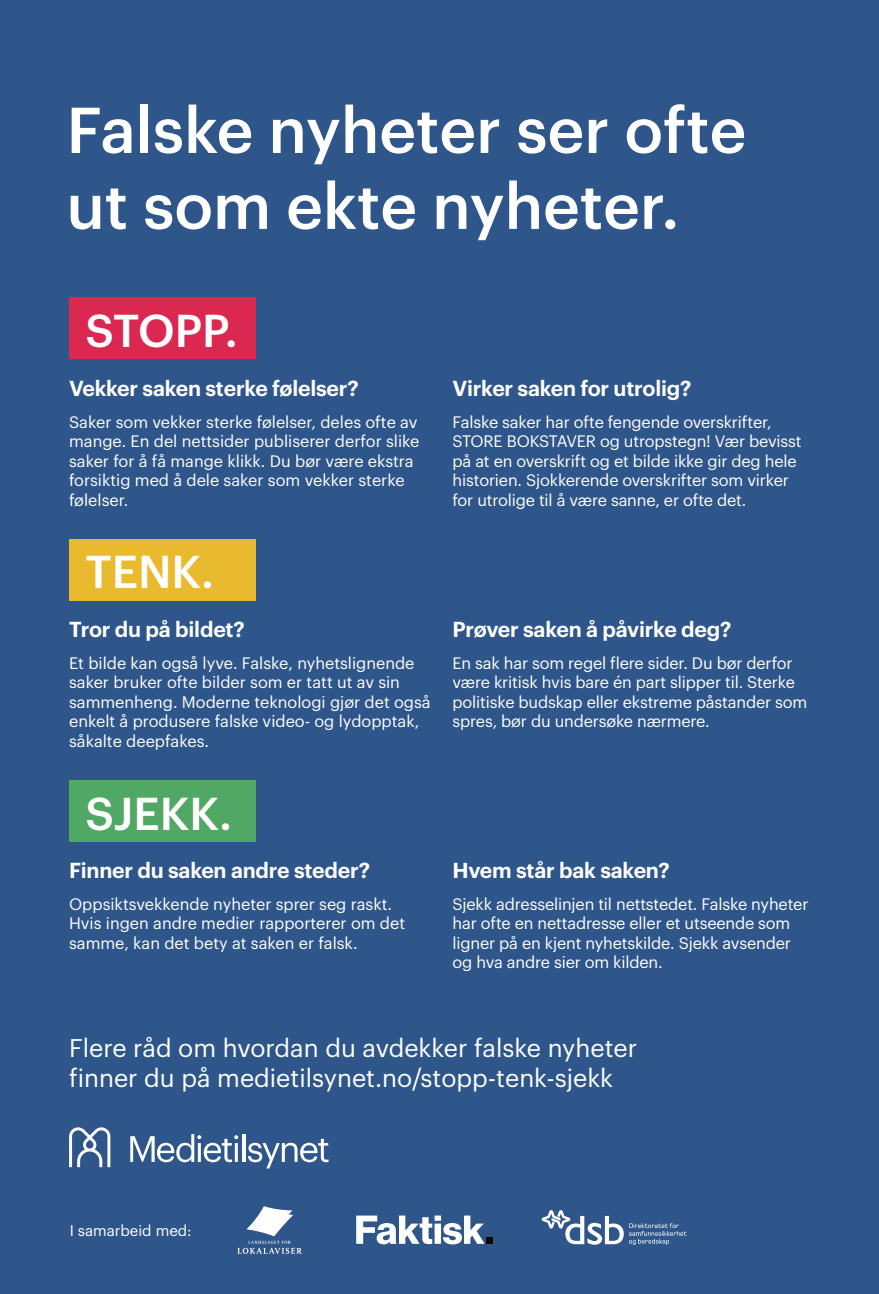
<style>
.page{position:relative;width:879px;height:1294px;background:#fff}
.page>*{position:absolute;margin:0;border:0;box-sizing:border-box;transform-origin:0 0}
.t1{font:500 63.25px/75.9px "Graphik";color:#fff}
.t2{font:500 45px "Graphik";color:#fff}
.t3{font:25px/30px "Graphik";color:#fff}
.t4{font:600 21.25px "Graphik";letter-spacing:-.01em;color:#fff}
.t5{font:16.25px/19.5px "Graphik";letter-spacing:-.01em;color:#fff}
.t6{font:15px "Graphik";color:#fff}
</style>
<div class="page">
<div style="left:0;top:0;width:879px;height:1293px;background:#2f568a"></div>
<svg style="left:130px;top:1134px;width:108px;height:28px"></svg>
<hr style="left:242px;top:1133px;width:3px;height:28px;background:#fff">
<svg style="left:248px;top:1138px;width:80px;height:30px"></svg>
<svg style="left:69px;top:1127px;width:41px;height:40px"></svg>
<svg style="left:237px;top:1206px;width:64px;height:47px"></svg>
<svg style="left:542px;top:1210px;width:144px;height:34px"></svg>
<svg style="left:356px;top:1215px;width:129px;height:29px"></svg>
<div style="left:486px;top:1237px;width:7px;height:6px;background:#0d0902"></div>
<div style="left:69px;top:539px;width:187px;height:61px;background:#e9ba2e"></div>
<div style="left:69px;top:780px;width:187px;height:61px;background:#51a764"></div>
<div style="left:69px;top:298px;width:187px;height:61px;background:#da2851"></div>
<h1 class="t1" style="left:66px;top:87px;width:681px">Falske nyheter ser ofte ut som ekte nyheter.</h1>
<h2 class="t2" style="left:85px;top:297px;width:154px">STOPP.</h2>
<h3 class="t4" style="left:69px;top:371px;width:291px">Vekker saken sterke følelser?</h3>
<p class="t5" style="left:69px;top:410px;width:352px">Saker som vekker sterke følelser, deles ofte av mange. En del nettsider publiserer derfor slike saker for å få mange klikk. Du bør være ekstra forsiktig med å dele saker som vekker sterke følelser.</p>
<h2 class="t2" style="left:85px;top:538px;width:130px">TENK.</h2>
<h3 class="t4" style="left:69px;top:612px;width:177px">Tror du på bildet?</h3>
<p class="t5" style="left:69px;top:651px;width:363px">Et bilde kan også lyve. Falske, nyhetslignende saker bruker ofte bilder som er tatt ut av sin sammenheng. Moderne teknologi gjør det også enkelt å produsere falske video- og lydopptak, såkalte deepfakes.</p>
<h2 class="t2" style="left:85px;top:779px;width:148px">SJEKK.</h2>
<h3 class="t4" style="left:69px;top:853px;width:302px">Finner du saken andre steder?</h3>
<p class="t5" style="left:69px;top:892px;width:337px">Oppsiktsvekkende nyheter sprer seg raskt.<br>Hvis ingen andre medier rapporterer om det samme, kan det bety at saken er falsk.</p>
<h3 class="t4" style="left:452px;top:371px;width:240px">Virker saken for utrolig?</h3>
<p class="t5" style="left:452px;top:410px;width:350px">Falske saker har ofte fengende overskrifter, STORE BOKSTAVER og utropstegn! Vær bevisst på at en overskrift og et bilde ikke gir deg hele historien. Sjokkerende overskrifter som virker for utrolige til å være sanne, er ofte det.</p>
<h3 class="t4" style="left:452px;top:612px;width:280px">Prøver saken å påvirke deg?</h3>
<p class="t5" style="left:452px;top:651px;width:356px">En sak har som regel flere sider. Du bør derfor være kritisk hvis bare én part slipper til. Sterke politiske budskap eller ekstreme påstander som spres, bør du undersøke nærmere.</p>
<h3 class="t4" style="left:452px;top:853px;width:219px">Hvem står bak saken?</h3>
<p class="t5" style="left:452px;top:892px;width:357px">Sjekk adresselinjen til nettstedet. Falske nyheter har ofte en nettadresse eller et utseende som ligner på en kjent nyhetskilde. Sjekk avsender og hva andre sier om kilden.</p>
<h3 class="t3" style="left:69px;top:1031px;width:569px">Flere råd om hvordan du avdekker falske nyheter finner du på medietilsynet.no/stopp-tenk-sjekk</h3>
<p class="t6" style="left:70px;top:1219px;width:123px">I samarbeid med:</p>
</div>
